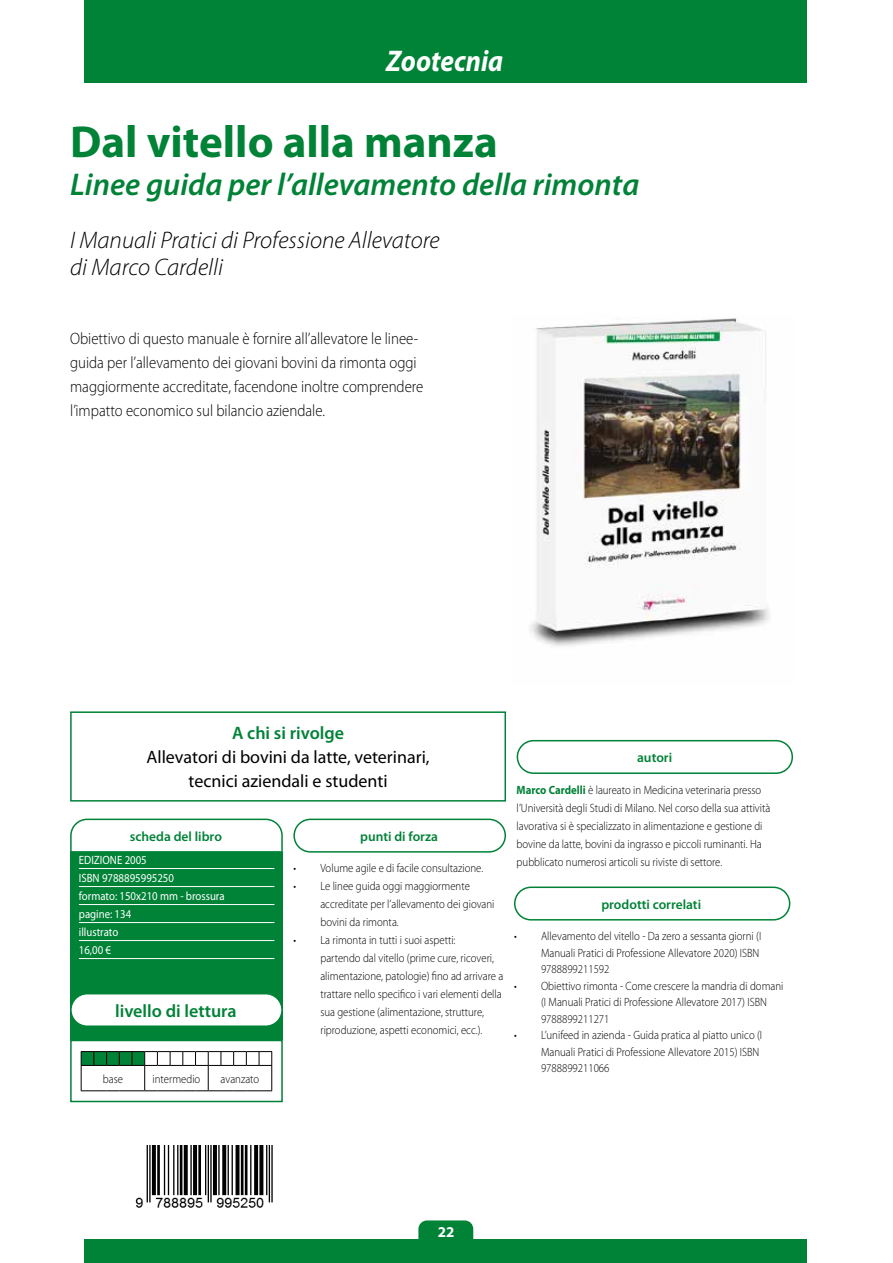
<style>
.page{position:relative;width:893px;height:1263px;background:#fff}
.page>*{position:absolute;margin:0;border:0;box-sizing:border-box;transform-origin:0 0}
.t1{font:700 45px "Myriad Pro";color:#008237}
.t2{font:italic 600 31.5px "Myriad Pro";color:#008237}
.t3{font:italic 700 30px "Myriad Pro";color:#fff;scale:.9 1}
.t4{font:italic 300 24px/27px "Myriad Pro";color:#000}
.t5{font:18px/24px "Myriad Pro";color:#000;text-align:center}
.t6{font:600 18px "Myriad Pro";color:#008237}
.t7{font:300 16.5px/24px "Myriad Pro";color:#000;scale:.9 1}
.t8{font:700 15px "Myriad Pro";color:#fff}
.t9{font:600 13.5px "Myriad Pro";color:#008237}
.t10{font:300 12px/18px "Myriad Pro";color:#000;scale:.9 1}
.t11{font:12px/18px "Myriad Pro";color:#fff;scale:.9 1}
.s1{font-weight:700;color:#008237}
</style>
<div class="page">
<div style="left:84px;top:0;width:723px;height:83px;background:#008237"></div>
<div style="left:84px;top:1239px;width:723px;height:24px;background:#008237"></div>
<div style="left:418px;top:1220px;width:55px;height:43px;background:#008237;border-radius:9px"></div>
<div style="left:70px;top:1040px;width:213px;height:62px;border:2px solid #008237"></div>
<div style="left:293px;top:819px;width:213px;height:34px;border:2px solid #008237;border-radius:16px"></div>
<div style="left:517px;top:740px;width:276px;height:34px;border:2px solid #008237;border-radius:16px"></div>
<svg style="left:70px;top:818px;width:213px;height:35px"></svg>
<svg style="left:81px;top:1051px;width:191px;height:40px"></svg>
<div style="left:70px;top:711px;width:436px;height:90px;border:2px solid #008237"></div>
<img style="left:135px;top:1145px;width:138px;height:63px">
<img style="left:530px;top:318px;width:239px;height:328px">
<div style="left:70px;top:853px;width:213px;height:187px;background:#008237"></div>
<hr style="left:79px;top:868px;width:195px;height:1px;background:#fff">
<hr style="left:79px;top:886px;width:195px;height:1px;background:#fff">
<hr style="left:79px;top:904px;width:195px;height:1px;background:#fff">
<hr style="left:79px;top:922px;width:195px;height:1px;background:#fff">
<hr style="left:79px;top:940px;width:195px;height:1px;background:#fff">
<hr style="left:79px;top:958px;width:195px;height:1px;background:#fff">
<div style="left:71px;top:994px;width:211px;height:32px;background:#fff;border-radius:16px"></div>
<div style="left:70px;top:993px;width:213px;height:34px;border:2px solid #008237;border-radius:16px"></div>
<div style="left:514px;top:886px;width:276px;height:34px;border:2px solid #008237;border-radius:16px"></div>
<h3 class="t3" style="left:386px;top:41px;width:131px">Zootecnia</h3>
<h1 class="t1" style="left:70px;top:117px;width:429px">Dal vitello alla manza</h1>
<h2 class="t2" style="left:70px;top:164px;width:571px">Linee guida per l’allevamento della rimonta</h2>
<h3 class="t4" style="left:70px;top:227px;width:371px">I Manuali Pratici di Professione Allevatore di Marco Cardelli</h3>
<h3 class="t7" style="left:70px;top:326px;width:394px">Obiettivo di questo manuale è fornire all’allevatore le linee&shy;guida per l’allevamento dei giovani bovini da rimonta oggi maggiormente accreditate, facendone inoltre comprendere l’impatto economico sul bilancio aziendale.</h3>
<h3 class="t6" style="left:232px;top:723px;width:114px">A chi si rivolge</h3>
<h3 class="t5" style="left:146px;top:745px;width:285px">Allevatori di bovini da latte, veterinari, tecnici aziendali e studenti</h3>
<p class="t9" style="left:130px;top:829px;width:94px">scheda del libro</p>
<p class="t9" style="left:360px;top:829px;width:79px">punti di forza</p>
<p class="t11" style="left:79px;top:851px;width:163px">EDIZIONE 2005<br>ISBN 9788895995250<br>formato: 150x210 mm - brossura pagine: 134<br>illustrato<br>16,00 €</p>
<p class="t10" style="left:293px;top:859px;width:212px">• Volume agile e di facile consultazione.</p>
<p class="t10" style="left:320px;top:877px;width:195px;text-indent:-27px">• Le linee guida oggi maggiormente accreditate per l’allevamento dei giovani bovini da rimonta.</p>
<p class="t10" style="left:320px;top:931px;width:205px;text-indent:-27px">• La rimonta in tutti i suoi aspetti:<br>partendo dal vitello (prime cure, ricoveri, alimentazione, patologie) fino ad arrivare a trattare nello specifico i vari elementi della sua gestione (alimentazione, strutture, riproduzione, aspetti economici, ecc.).</p>
<h3 class="t6" style="left:115px;top:1001px;width:123px">livello di lettura</h3>
<p class="t10" style="left:103px;top:1069px;width:24px">base</p>
<p class="t10" style="left:153px;top:1069px;width:55px">intermedio</p>
<p class="t10" style="left:221px;top:1069px;width:44px">avanzato</p>
<p class="t9" style="left:637px;top:750px;width:37px">autori</p>
<p class="t10" style="left:517px;top:780px;width:283px"><span class="s1">Marco Cardelli</span> è laureato in Medicina veterinaria presso l’Università degli Studi di Milano. Nel corso della sua attività lavorativa si è specializzato in alimentazione e gestione di bovine da latte, bovini da ingrasso e piccoli ruminanti. Ha pubblicato numerosi articoli su riviste di settore.</p>
<p class="t9" style="left:601px;top:896px;width:101px">prodotti correlati</p>
<p class="t10" style="left:541px;top:928px;width:246px;line-height:16.5px;text-indent:-27px">• Allevamento del vitello - Da zero a sessanta giorni (I<br>Manuali Pratici di Professione Allevatore 2020) ISBN<br>9788899211592</p>
<p class="t10" style="left:541px;top:977px;width:271px;line-height:16.5px;text-indent:-27px">• Obiettivo rimonta - Come crescere la mandria di domani (I Manuali Pratici di Professione Allevatore 2017) ISBN<br>9788899211271</p>
<p class="t10" style="left:541px;top:1027px;width:247px;line-height:16.5px;text-indent:-27px">• L’unifeed in azienda - Guida pratica al piatto unico (I<br>Manuali Pratici di Professione Allevatore 2015) ISBN<br>9788899211066</p>
<p class="t8" style="left:438px;top:1223px;width:18px">22</p>
</div>
